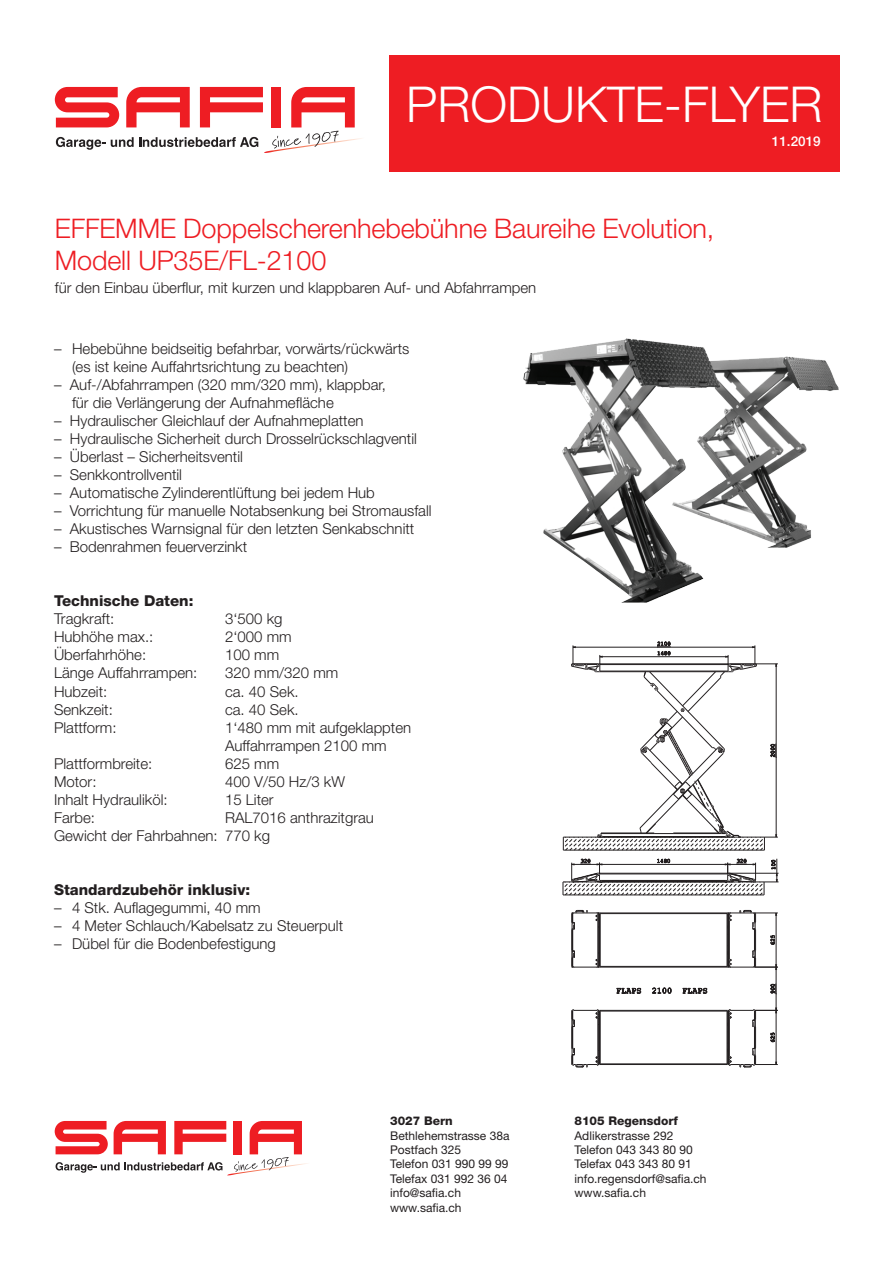
<style>
.page{position:relative;width:893px;height:1263px;background:#fff}
.page>*{position:absolute;margin:0;border:0;box-sizing:border-box;transform-origin:0 0}
.t1{font:300 49.5px "Helvetica Neue LT Std";color:#fff}
.t2{font:300 27px/32.4px "Helvetica Neue LT Std";letter-spacing:-.005em;color:#ee1d23}
.t3{font:300 15px/18px "Helvetica Neue LT Std";color:#231f20}
.t4{font:800 15px "Helvetica Neue LT Std";color:#231f20}
.t5{font:500 13.5px "Helvetica Neue LT Std";color:#fff}
.t6{font:12px/14.4px "Helvetica Neue LT Std";color:#231f20}
.t7{font:800 12px "Helvetica Neue LT Std";color:#231f20}
</style>
<div class="page">
<svg style="left:55px;top:87px;width:307px;height:66px"></svg>
<div style="left:389px;top:55px;width:451px;height:117px;background:#ee1d23"></div>
<svg style="left:55px;top:1121px;width:253px;height:54px"></svg>
<img style="left:524px;top:338px;width:315px;height:264px">
<hr style="left:600px;top:1063px;width:127px;height:1px;background:#231f20">
<hr style="left:600px;top:1064px;width:128px;height:1px;background:#231f20">
<hr style="left:600px;top:1011px;width:127px;height:1px;background:#231f20">
<hr style="left:600px;top:1010px;width:128px;height:1px;background:#231f20">
<svg style="left:571px;top:1009px;width:30px;height:59px"></svg>
<hr style="left:600px;top:913px;width:128px;height:1px;background:#231f20">
<hr style="left:600px;top:966px;width:127px;height:1px;background:#231f20">
<hr style="left:600px;top:967px;width:128px;height:1px;background:#231f20">
<svg style="left:571px;top:910px;width:30px;height:58px"></svg>
<svg style="left:563px;top:642px;width:215px;height:209px"></svg>
<svg style="left:563px;top:858px;width:215px;height:38px"></svg>
<hr style="left:776px;top:967px;width:1px;height:43px;background:#231f20">
<svg style="left:726px;top:1007px;width:52px;height:61px"></svg>
<svg style="left:726px;top:910px;width:52px;height:61px"></svg>
<svg style="left:770px;top:983px;width:7px;height:11px"></svg>
<svg style="left:616px;top:987px;width:25px;height:7px"></svg>
<svg style="left:652px;top:987px;width:20px;height:7px"></svg>
<svg style="left:682px;top:987px;width:26px;height:7px"></svg>
<h1 class="t1" style="left:406px;top:74px;width:418px">PRODUKTE-FLYER</h1>
<p class="t5" style="left:772px;top:133px;width:50px">11.2019</p>
<h2 class="t2" style="left:55px;top:212px;width:661px">EFFEMME Doppelscherenhebebühne Baureihe Evolution,<br>Modell UP35E/FL-2100</h2>
<p class="t3" style="left:55px;top:278px;width:483px">für den Einbau überflur, mit kurzen und klappbaren Auf- und Abfahrrampen</p>
<p class="t3" style="left:72px;top:340px;width:339px;text-indent:-18px">– Hebebühne beidseitig befahrbar, vorwärts/rückwärts (es ist keine Auffahrtsrichtung zu beachten)</p>
<p class="t3" style="left:72px;top:376px;width:316px;text-indent:-18px">– Auf-/Abfahrrampen (320 mm/320 mm), klappbar, für die Verlängerung der Aufnahmefläche</p>
<p class="t3" style="left:54px;top:412px;width:311px">– Hydraulischer Gleichlauf der Aufnahmeplatten</p>
<p class="t3" style="left:54px;top:430px;width:364px">– Hydraulische Sicherheit durch Drosselrückschlagventil</p>
<p class="t3" style="left:54px;top:448px;width:190px">– Überlast – Sicherheitsventil</p>
<p class="t3" style="left:54px;top:466px;width:130px">– Senkkontrollventil</p>
<p class="t3" style="left:54px;top:484px;width:322px">– Automatische Zylinderentlüftung bei jedem Hub</p>
<p class="t3" style="left:54px;top:502px;width:379px">– Vorrichtung für manuelle Notabsenkung bei Stromausfall</p>
<p class="t3" style="left:54px;top:520px;width:362px">– Akustisches Warnsignal für den letzten Senkabschnitt</p>
<p class="t3" style="left:54px;top:538px;width:195px">– Bodenrahmen feuerverzinkt</p>
<p class="t4" style="left:54px;top:592px;width:141px">Technische Daten:</p>
<p class="t3" style="left:54px;top:610px;width:62px">Tragkraft:</p>
<p class="t3" style="left:225px;top:610px;width:59px">3‘500 kg</p>
<p class="t3" style="left:54px;top:628px;width:101px">Hubhöhe max.:</p>
<p class="t3" style="left:225px;top:628px;width:68px">2‘000 mm</p>
<p class="t3" style="left:54px;top:646px;width:94px">Überfahrhöhe:</p>
<p class="t3" style="left:225px;top:646px;width:56px">100 mm</p>
<p class="t3" style="left:54px;top:664px;width:145px">Länge Auffahrrampen:</p>
<p class="t3" style="left:225px;top:664px;width:115px">320 mm/320 mm</p>
<p class="t3" style="left:54px;top:682px;width:55px">Hubzeit:</p>
<p class="t3" style="left:225px;top:682px;width:75px">ca. 40 Sek.</p>
<p class="t3" style="left:54px;top:700px;width:60px">Senkzeit:</p>
<p class="t3" style="left:225px;top:700px;width:75px">ca. 40 Sek.</p>
<p class="t3" style="left:54px;top:718px;width:64px">Plattform:</p>
<p class="t3" style="left:225px;top:718px;width:188px">1‘480 mm mit aufgeklappten<br>Auffahrrampen 2100 mm</p>
<p class="t3" style="left:54px;top:754px;width:100px">Plattformbreite:</p>
<p class="t3" style="left:225px;top:754px;width:56px">625 mm</p>
<p class="t3" style="left:54px;top:772px;width:44px">Motor:</p>
<p class="t3" style="left:225px;top:772px;width:122px">400 V/50 Hz/3 kW</p>
<p class="t3" style="left:54px;top:790px;width:115px">Inhalt Hydrauliköl:</p>
<p class="t3" style="left:225px;top:790px;width:50px">15 Liter</p>
<p class="t3" style="left:54px;top:808px;width:43px">Farbe:</p>
<p class="t3" style="left:54px;top:808px;width:321px;text-indent:171px">RAL7016 anthrazitgrau<br>Gewicht der Fahrbahnen: 770 kg</p>
<p class="t4" style="left:54px;top:880px;width:198px">Standardzubehör inklusiv:</p>
<p class="t3" style="left:54px;top:898px;width:208px">– 4 Stk. Auflagegummi, 40 mm</p>
<p class="t3" style="left:54px;top:916px;width:291px">– 4 Meter Schlauch/Kabelsatz zu Steuerpult</p>
<p class="t3" style="left:54px;top:934px;width:223px">– Dübel für die Bodenbefestigung</p>
<p class="t7" style="left:390px;top:1114px;width:64px">3027 Bern</p>
<p class="t6" style="left:390px;top:1128px;width:121px">Bethlehemstrasse 38a<br>Postfach 325<br>Telefon 031 990 99 99<br>Telefax 031 992 36 04 info@safia.ch www.safia.ch</p>
<p class="t7" style="left:574px;top:1114px;width:105px">8105 Regensdorf</p>
<p class="t6" style="left:574px;top:1128px;width:134px">Adlikerstrasse 292<br>Telefon 043 343 80 90<br>Telefax 043 343 80 91 info.regensdorf@safia.ch www.safia.ch</p>
</div>
